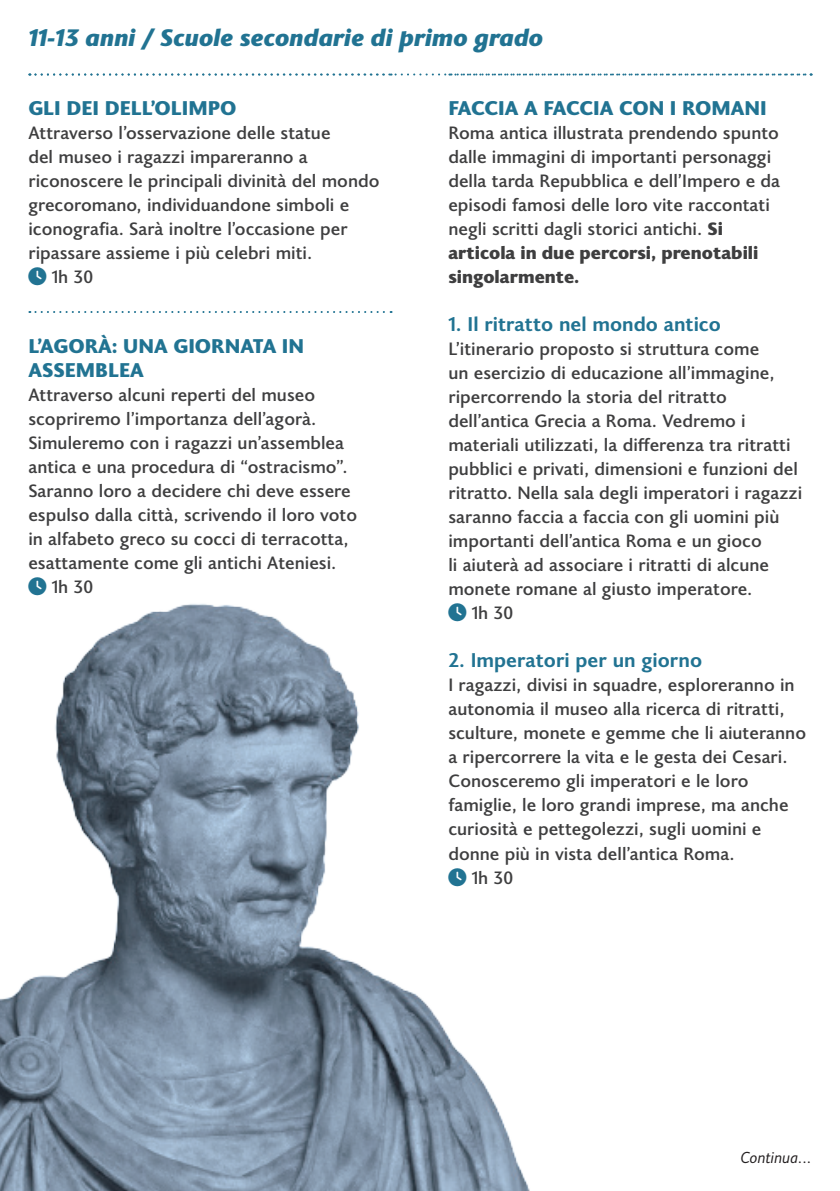
<style>
.page{position:relative;width:840px;height:1191px;background:#fff}
.page>*{position:absolute;margin:0;border:0;box-sizing:border-box;transform-origin:0 0}
.t1{font:italic 900 24px "Joanna Sans Nova";color:#217392}
.t2{font:900 20px/24px "Joanna Sans Nova";color:#217392}
.t3{font:700 20px "Joanna Sans Nova";color:#217392}
.t4{font:500 18px/24px "Joanna Sans Nova";color:#3e3e3f}
.t5{font:italic 16px "Joanna Sans Nova";color:#231f20}
.s1{color:#217392}
.s2{font-weight:900}
</style>
<div class="page">
<svg style="left:29px;top:311px;width:362px;height:2px"></svg>
<svg style="left:29px;top:73px;width:782px;height:3px"></svg>
<img style="left:0;top:604px;width:530px;height:587px">
<svg style="left:447px;top:604px;width:4px;height:17px"></svg>
<svg style="left:459px;top:604px;width:7px;height:17px"></svg>
<svg style="left:447px;top:867px;width:4px;height:18px"></svg>
<svg style="left:459px;top:867px;width:7px;height:18px"></svg>
<h1 class="t1" style="left:28px;top:19px;width:516px">11-13 anni / Scuole secondarie di primo grado</h1>
<p class="t2" style="left:28px;top:95px;width:209px">GLI DEI DELL’OLIMPO</p>
<p class="t4" style="left:28px;top:120px;width:352px">Attraverso l’osservazione delle statue<br>del museo i ragazzi impareranno a riconoscere le principali divinità del mondo grecoromano, individuandone simboli e iconografia. Sarà inoltre l’occasione per ripassare assieme i più celebri miti.</p>
<p class="t4" style="left:28px;top:264px;width:66px"><span class="s1">●□</span> 1h 30</p>
<p class="t2" style="left:28px;top:332px;width:277px">L’AGORÀ: UNA GIORNATA IN<br>ASSEMBLEA</p>
<p class="t4" style="left:28px;top:381px;width:330px">Attraverso alcuni reperti del museo scopriremo l’importanza dell’agorà.<br>Simuleremo con i ragazzi un’assemblea antica e una procedura di “ostracismo”.<br>Saranno loro a decidere chi deve essere espulso dalla città, scrivendo il loro voto in alfabeto greco su cocci di terracotta, esattamente come gli antichi Ateniesi.</p>
<p class="t4" style="left:28px;top:573px;width:66px"><span class="s1">●□</span> 1h 30</p>
<p class="t2" style="left:448px;top:95px;width:320px">FACCIA A FACCIA CON I ROMANI</p>
<p class="t4" style="left:448px;top:120px;width:333px">Roma antica illustrata prendendo spunto dalle immagini di importanti personaggi della tarda Repubblica e dell’Impero e da episodi famosi delle loro vite raccontati negli scritti dagli storici antichi. <span class="s2">Si articola in due percorsi, prenotabili singolarmente.</span></p>
<p class="t3" style="left:448px;top:310px;width:274px">1. Il ritratto nel mondo antico</p>
<p class="t4" style="left:448px;top:336px;width:355px">L’itinerario proposto si struttura come<br>un esercizio di educazione all’immagine, ripercorrendo la storia del ritratto dell’antica Grecia a Roma. Vedremo i materiali utilizzati, la differenza tra ritratti pubblici e privati, dimensioni e funzioni del ritratto. Nella sala degli imperatori i ragazzi saranno faccia a faccia con gli uomini più importanti dell’antica Roma e un gioco<br>li aiuterà ad associare i ritratti di alcune monete romane al giusto imperatore.</p>
<p class="t4" style="left:448px;top:600px;width:66px"><span class="s1">●□</span> 1h 30</p>
<p class="t3" style="left:448px;top:646px;width:255px">2. Imperatori per un giorno</p>
<p class="t4" style="left:448px;top:672px;width:359px">I ragazzi, divisi in squadre, esploreranno in autonomia il museo alla ricerca di ritratti, sculture, monete e gemme che li aiuteranno a ripercorrere la vita e le gesta dei Cesari.<br>Conosceremo gli imperatori e le loro famiglie, le loro grandi imprese, ma anche curiosità e pettegolezzi, sugli uomini e donne più in vista dell’antica Roma.</p>
<p class="t4" style="left:448px;top:864px;width:66px"><span class="s1">●□</span> 1h 30</p>
<p class="t5" style="left:740px;top:1146px;width:73px">Continua...</p>
</div>
